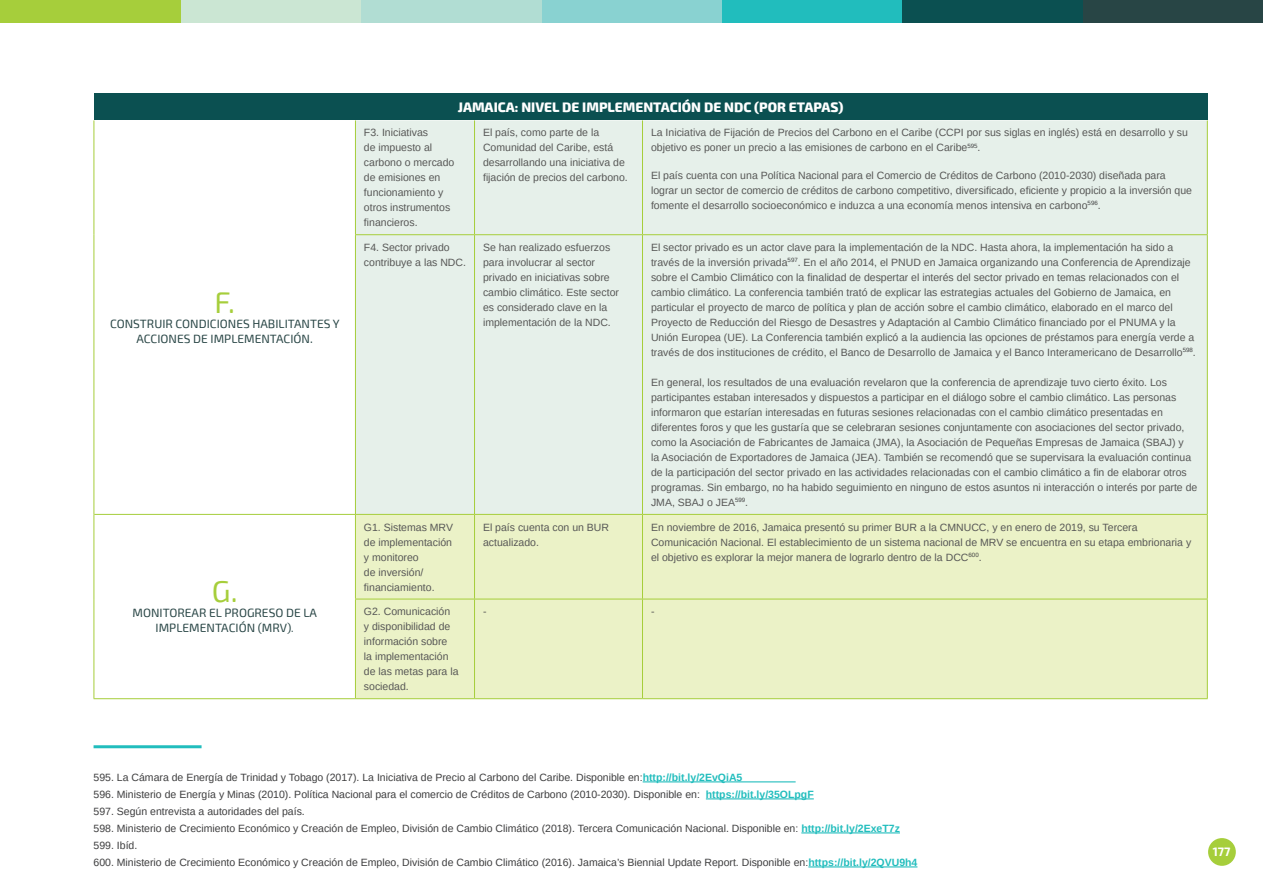
<style>
.page{position:relative;width:1263px;height:893px;background:#fff}
.page>*{position:absolute;margin:0;border:0;box-sizing:border-box;transform-origin:0 0}
.tex-intro-concep{font:30px "Exo 2";color:#a6ce3b}
._000tit_tabla_ficha{font:800 13.5px "Exo 2";color:#fff}
.tex-intro-concep-2{font:12px/15px "Exo 2";color:#284545;text-align:center}
.t1{font:700 12px "Exo 2";color:#fff}
._000text_tabla{font:10.5px/15px "Arimo";color:#575756}
._000nota_de_pie{font:10.5px "Arimo";color:#3e3e3f}
.s1{font-size:10.5px}
.s2{font-weight:700;color:#21bdbd}
</style>
<div class="page">
<div style="left:1082px;top:0;width:181px;height:22px;background:#284545"></div>
<div style="left:902px;top:0;width:180px;height:22px;background:#0b5051"></div>
<div style="left:722px;top:0;width:180px;height:22px;background:#21bdbd"></div>
<div style="left:541px;top:0;width:181px;height:22px;background:#89d2d1"></div>
<div style="left:361px;top:0;width:180px;height:22px;background:#b1ddd3"></div>
<div style="left:180px;top:0;width:181px;height:22px;background:#cbe6d3"></div>
<div style="left:0;top:0;width:180px;height:22px;background:#a6ce3b"></div>
<div style="left:1208px;top:838px;width:28px;height:28px;background:#a6ce3b;border-radius:50%"></div>
<div style="left:94px;top:94px;width:1113px;height:26px;background:#0b5051"></div>
<div style="left:356px;top:120px;width:851px;height:114px;background:#e6f0ea"></div>
<div style="left:356px;top:235px;width:851px;height:279px;background:#e6f0ea"></div>
<div style="left:356px;top:515px;width:851px;height:183px;background:#ebf2c7"></div>
<hr style="left:94px;top:120px;width:1px;height:115px;background:#a6ce3b">
<hr style="left:94px;top:235px;width:1px;height:279px;background:#a6ce3b">
<hr style="left:94px;top:514px;width:262px;height:1px;background:#a6ce3b">
<hr style="left:94px;top:698px;width:261px;height:1px;background:#a6ce3b">
<hr style="left:94px;top:514px;width:1px;height:85px;background:#a6ce3b">
<hr style="left:94px;top:599px;width:1px;height:99px;background:#a6ce3b">
<hr style="left:355px;top:120px;width:1px;height:114px;background:#a6ce3b">
<hr style="left:474px;top:120px;width:1px;height:114px;background:#a6ce3b">
<hr style="left:642px;top:120px;width:1px;height:114px;background:#a6ce3b">
<hr style="left:1207px;top:120px;width:1px;height:114px;background:#a6ce3b">
<hr style="left:355px;top:235px;width:1px;height:279px;background:#a6ce3b">
<hr style="left:355px;top:234px;width:119px;height:1px;background:#a6ce3b">
<hr style="left:474px;top:234px;width:168px;height:1px;background:#a6ce3b">
<hr style="left:642px;top:234px;width:566px;height:1px;background:#a6ce3b">
<hr style="left:474px;top:235px;width:1px;height:279px;background:#a6ce3b">
<hr style="left:642px;top:235px;width:1px;height:279px;background:#a6ce3b">
<hr style="left:1207px;top:235px;width:1px;height:279px;background:#a6ce3b">
<hr style="left:355px;top:515px;width:1px;height:84px;background:#a6ce3b">
<hr style="left:355px;top:599px;width:1px;height:99px;background:#a6ce3b">
<hr style="left:356px;top:514px;width:118px;height:1px;background:#a6ce3b">
<hr style="left:474px;top:514px;width:168px;height:1px;background:#a6ce3b">
<hr style="left:642px;top:514px;width:565px;height:1px;background:#a6ce3b">
<hr style="left:474px;top:515px;width:1px;height:84px;background:#a6ce3b">
<hr style="left:642px;top:515px;width:1px;height:84px;background:#a6ce3b">
<hr style="left:1207px;top:514px;width:1px;height:85px;background:#a6ce3b">
<hr style="left:474px;top:599px;width:1px;height:99px;background:#a6ce3b">
<hr style="left:642px;top:599px;width:1px;height:99px;background:#a6ce3b">
<hr style="left:1207px;top:599px;width:1px;height:99px;background:#a6ce3b">
<hr style="left:355px;top:599px;width:119px;height:1px;background:#a6ce3b">
<hr style="left:474px;top:599px;width:168px;height:1px;background:#a6ce3b">
<hr style="left:642px;top:599px;width:566px;height:1px;background:#a6ce3b">
<hr style="left:355px;top:698px;width:119px;height:1px;background:#a6ce3b">
<hr style="left:474px;top:698px;width:168px;height:1px;background:#a6ce3b">
<hr style="left:642px;top:698px;width:566px;height:1px;background:#a6ce3b">
<hr style="left:94px;top:745px;width:108px;height:3px;background:#21bdbd">
<hr style="left:643px;top:781px;width:153px;height:1px;background:#21bdbd">
<hr style="left:706px;top:798px;width:108px;height:1px;background:#21bdbd">
<hr style="left:801px;top:832px;width:99px;height:1px;background:#21bdbd">
<hr style="left:808px;top:866px;width:109px;height:1px;background:#21bdbd">
<p class="tex-intro-concep" style="left:214px;top:285px;width:22px">F.</p>
<p class="tex-intro-concep-2" style="left:110px;top:316px;width:231px">CONSTRUIR CONDICIONES HABILITANTES Y<br>ACCIONES DE IMPLEMENTACIÓN.</p>
<p class="tex-intro-concep" style="left:212px;top:574px;width:27px">G.</p>
<p class="tex-intro-concep-2" style="left:133px;top:606px;width:186px">MONITOREAR EL PROGRESO DE LA<br>IMPLEMENTACIÓN (MRV)<span class="s1">.</span></p>
<p class="_000tit_tabla_ficha" style="left:458px;top:99px;width:387px">JAMAICA: NIVEL DE IMPLEMENTACIÓN DE NDC (POR ETAPAS)</p>
<p class="_000text_tabla" style="left:364px;top:125px;width:92px">F3. Iniciativas<br>de impuesto al carbono o mercado de emisiones en funcionamiento y otros instrumentos financieros.</p>
<p class="_000text_tabla" style="left:483px;top:125px;width:146px">El país, como parte de la<br>Comunidad del Caribe, está desarrollando una iniciativa de fijación de precios del carbono.</p>
<p class="_000text_tabla" style="left:651px;top:125px;width:538px">La Iniciativa de Fijación de Precios del Carbono en el Caribe (CCPI por sus siglas en inglés) está en desarrollo y su objetivo es poner un precio a las emisiones de carbono en el Caribe<sup>595</sup>.</p>
<p class="_000text_tabla" style="left:651px;top:168px;width:542px">El país cuenta con una Política Nacional para el Comercio de Créditos de Carbono (2010-2030) diseñada para lograr un sector de comercio de créditos de carbono competitivo, diversificado, eficiente y propicio a la inversión que fomente el desarrollo socioeconómico e induzca a una economía menos intensiva en carbono<sup>596</sup>.</p>
<p class="_000text_tabla" style="left:364px;top:240px;width:104px">F4. Sector privado contribuye a las NDC.</p>
<p class="_000text_tabla" style="left:483px;top:240px;width:137px">Se han realizado esfuerzos para involucrar al sector privado en iniciativas sobre cambio climático. Este sector es considerado clave en la implementación de la NDC.</p>
<p class="_000text_tabla" style="left:651px;top:240px;width:546px">El sector privado es un actor clave para la implementación de la NDC. Hasta ahora, la implementación ha sido a través de la inversión privada<sup>597</sup>. En el año 2014, el PNUD en Jamaica organizando una Conferencia de Aprendizaje sobre el Cambio Climático con la finalidad de despertar el interés del sector privado en temas relacionados con el cambio climático. La conferencia también trató de explicar las estrategias actuales del Gobierno de Jamaica, en particular el proyecto de marco de política y plan de acción sobre el cambio climático, elaborado en el marco del Proyecto de Reducción del Riesgo de Desastres y Adaptación al Cambio Climático financiado por el PNUMA y la Unión Europea (UE). La Conferencia también explicó a la audiencia las opciones de préstamos para energía verde a través de dos instituciones de crédito, el Banco de Desarrollo de Jamaica y el Banco Interamericano de Desarrollo<sup>598</sup>.</p>
<p class="_000text_tabla" style="left:651px;top:375px;width:548px">En general, los resultados de una evaluación revelaron que la conferencia de aprendizaje tuvo cierto éxito. Los participantes estaban interesados y dispuestos a participar en el diálogo sobre el cambio climático. Las personas informaron que estarían interesadas en futuras sesiones relacionadas con el cambio climático presentadas en diferentes foros y que les gustaría que se celebraran sesiones conjuntamente con asociaciones del sector privado, como la Asociación de Fabricantes de Jamaica (JMA), la Asociación de Pequeñas Empresas de Jamaica (SBAJ) y<br>la Asociación de Exportadores de Jamaica (JEA). También se recomendó que se supervisara la evaluación continua de la participación del sector privado en las actividades relacionadas con el cambio climático a fin de elaborar otros programas. Sin embargo, no ha habido seguimiento en ninguno de estos asuntos ni interacción o interés por parte de JMA, SBAJ o JEA<sup>599</sup>.</p>
<p class="_000text_tabla" style="left:364px;top:519px;width:91px">G1. Sistemas MRV de implementación y monitoreo<br>de inversión/ financiamiento.</p>
<p class="_000text_tabla" style="left:483px;top:519px;width:128px">El país cuenta con un BUR actualizado.</p>
<p class="_000text_tabla" style="left:651px;top:519px;width:542px">En noviembre de 2016, Jamaica presentó su primer BUR a la CMNUCC, y en enero de 2019, su Tercera<br>Comunicación Nacional. El establecimiento de un sistema nacional de MRV se encuentra en su etapa embrionaria y el objetivo es explorar la mejor manera de lograrlo dentro de la DCC<sup>600</sup>.</p>
<p class="_000text_tabla" style="left:364px;top:604px;width:96px">G2. Comunicación<br>y disponibilidad de información sobre<br>la implementación de las metas para la sociedad.</p>
<p class="_000text_tabla" style="left:483px;top:604px;width:5px">-</p>
<p class="_000text_tabla" style="left:651px;top:604px;width:5px">-</p>
<p class="_000nota_de_pie" style="left:94px;top:770px;width:650px">595. La Cámara de Energía de Trinidad y Tobago (2017). La Iniciativa de Precio al Carbono del Caribe. Disponible en:<span class="s2">http://bit.ly/2EvQiA5</span></p>
<p class="_000nota_de_pie" style="left:94px;top:787px;width:722px">596. Ministerio de Energía y Minas (2010). Política Nacional para el comercio de Créditos de Carbono (2010-2030). Disponible en: <span class="s2">https://bit.ly/35OLpgF</span></p>
<p class="_000nota_de_pie" style="left:94px;top:804px;width:213px">597. Según entrevista a autoridades del país.</p>
<p class="_000nota_de_pie" style="left:94px;top:821px;width:808px">598. Ministerio de Crecimiento Económico y Creación de Empleo, División de Cambio Climático (2018). Tercera Comunicación Nacional. Disponible en: <span class="s2">http://bit.ly/2ExeT7z</span></p>
<p class="_000nota_de_pie" style="left:94px;top:838px;width:45px">599. Ibíd.</p>
<p class="_000nota_de_pie" style="left:94px;top:855px;width:825px">600. Ministerio de Crecimiento Económico y Creación de Empleo, División de Cambio Climático (2016). Jamaica’s Biennial Update Report. Disponible en:<span class="s2">https://bit.ly/2QVU9h4</span></p>
<p class="t1" style="left:1213px;top:844px;width:19px">177</p>
</div>
